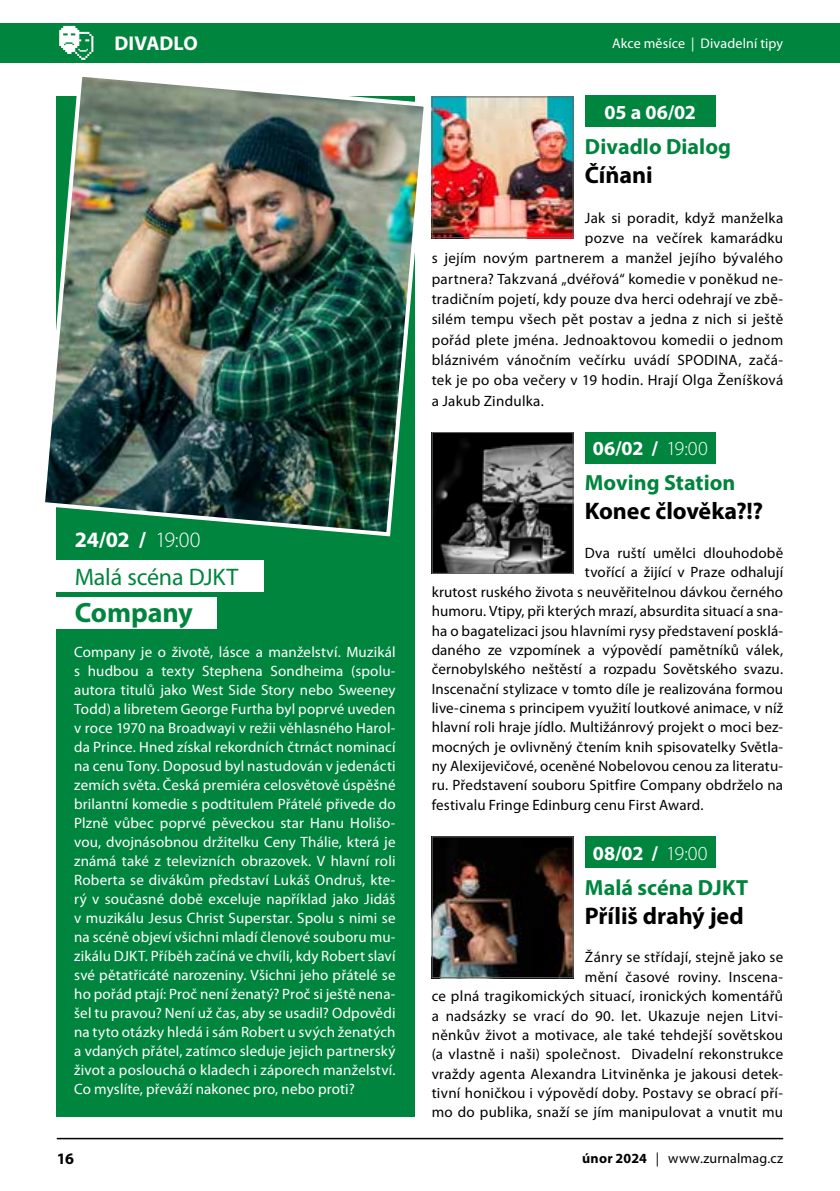
<style>
.page{position:relative;width:840px;height:1191px;background:#fff}
.page>*{position:absolute;margin:0;border:0;box-sizing:border-box;transform-origin:0 0}
.t1{font:700 28px "Myriad Pro";letter-spacing:-.005em;color:#00853e}
.t2{font:700 24px "Myriad Pro";color:#000}
.t3{font:24px "Myriad Pro";letter-spacing:-.01em;color:#00853e}
.t4{font:700 22px "Myriad Pro";color:#00853e}
.t5{font:700 22px "Myriad Pro";color:#fff}
.t6{font:700 20px "Myriad Pro";color:#fff}
.t7{font:700 16px "Myriad Pro";color:#000}
.t8{font:15px/19.4px "Myriad Pro";letter-spacing:.015em;color:#000;text-align:right}
.t9{font:15px/19px "Myriad Pro";letter-spacing:.01em;color:#fff;text-align:justify}
.t10{font:14px "Myriad Pro";letter-spacing:.01em;color:#000}
.t11{font:14px "Myriad Pro";letter-spacing:.01em;color:#fff}
.s1{font-weight:300}
.s2{font-weight:700}
</style>
<div class="page">
<hr style="left:57px;top:1137px;width:725px;height:2px;background:#000">
<div style="left:0;top:23px;width:839px;height:39px;background:#00853e"></div>
<svg style="left:59px;top:26px;width:34px;height:34px"></svg>
<div style="left:584px;top:96px;width:131px;height:31px;background:#00853e"></div>
<div style="left:584px;top:432px;width:131px;height:31px;background:#00853e"></div>
<div style="left:584px;top:836px;width:131px;height:31px;background:#00853e"></div>
<img style="left:433px;top:98px;width:138px;height:138px">
<div style="left:431px;top:96px;width:142px;height:142px;border:1px solid #646363"></div>
<img style="left:433px;top:434px;width:138px;height:138px">
<div style="left:431px;top:432px;width:142px;height:142px;border:1px solid #646363"></div>
<img style="left:433px;top:838px;width:138px;height:138px">
<div style="left:431px;top:836px;width:142px;height:142px;border:1px solid #646363"></div>
<div style="left:57px;top:96px;width:358px;height:1021px;background:#00853e"></div>
<img style="left:45px;top:76px;width:379px;height:462px">
<div style="left:44px;top:561px;width:220px;height:31px;background:#fff"></div>
<div style="left:31px;top:597px;width:186px;height:32px;background:#fff"></div>
<h3 class="t6" style="left:114px;top:30px;width:85px">DIVADLO</h3>
<h3 class="t5" style="left:75px;top:525px;width:127px">24/02 / <span class="s1">19:00</span></h3>
<h2 class="t3" style="left:75px;top:562px;width:165px">Malá scéna DJKT</h2>
<h1 class="t1" style="left:75px;top:595px;width:120px">Company</h1>
<p class="t9" style="left:74px;top:642px;width:323px">Company je o životě, lásce a manželství. Muzikál s hudbou a texty Stephena Sondheima (spolu&shy;autora titulů jako West Side Story nebo Sweeney Todd) a libretem George Furtha byl poprvé uveden v roce 1970 na Broadwayi v režii věhlasného Harol&shy;da Prince. Hned získal rekordních čtrnáct nominací na cenu Tony. Doposud byl nastudován v jedenácti zemích světa. Česká premiéra celosvětově úspěšné brilantní komedie s podtitulem Přátelé přivede do Plzně vůbec poprvé pěveckou star Hanu Holišo&shy;vou, dvojnásobnou držitelku Ceny Thálie, která je známá také z televizních obrazovek. V hlavní roli Roberta se divákům představí Lukáš Ondruš, kte&shy;rý v současné době exceluje například jako Jidáš v muzikálu Jesus Christ Superstar. Spolu s nimi se na scéně objeví všichni mladí členové souboru mu&shy;zikálu DJKT. Příběh začíná ve chvíli, kdy Robert slaví své pětatřicáté narozeniny. Všichni jeho přátelé se ho pořád ptají: Proč není ženatý? Proč si ještě nena&shy;šel tu pravou? Není už čas, aby se usadil? Odpovědi na tyto otázky hledá i sám Robert u svých ženatých a vdaných přátel, zatímco sleduje jejich partnerský život a poslouchá o kladech i záporech manželství.<br>Co myslíte, převáží nakonec pro, nebo proti?</p>
<p class="t11" style="left:611px;top:35px;width:172px">Akce měsíce | Divadelní tipy</p>
<h3 class="t6" style="left:604px;top:99px;width:93px">05 a 06/02</h3>
<h3 class="t4" style="left:584px;top:132px;width:148px">Divadlo Dialog</h3>
<h2 class="t2" style="left:584px;top:159px;width:69px">Číňani</h2>
<p class="t8" style="left:584px;top:208px;width:200px">Jak si poradit, když manželka</p>
<p class="t8" style="left:584px;top:228px;width:200px">pozve na večírek kamarádku</p>
<p class="t8" style="left:431px;top:248px;width:353px">s jejím novým partnerem a manžel jejího bývalého</p>
<p class="t8" style="left:431px;top:269px;width:353px">partnera? Takzvaná „dvéřová“ komedie v poněkud ne-</p>
<p class="t8" style="left:431px;top:289px;width:353px">tradičním pojetí, kdy pouze dva herci odehrají ve zbě-</p>
<p class="t8" style="left:431px;top:309px;width:353px">silém tempu všech pět postav a jedna z nich si ještě</p>
<p class="t8" style="left:431px;top:330px;width:353px">pořád plete jména. Jednoaktovou komedii o jednom</p>
<p class="t8" style="left:431px;top:350px;width:353px">bláznivém vánočním večírku uvádí SPODINA, začá-</p>
<p class="t8" style="left:431px;top:370px;width:353px">tek je po oba večery v 19 hodin. Hrají Olga Ženíšková</p>
<p class="t8" style="left:431px;top:391px;width:114px">a Jakub Zindulka.</p>
<h3 class="t6" style="left:592px;top:435px;width:116px">06/02 / <span class="s1">19:00</span></h3>
<h3 class="t4" style="left:584px;top:468px;width:152px">Moving Station</h3>
<h2 class="t2" style="left:584px;top:495px;width:180px">Konec člověka?!?</h2>
<p class="t8" style="left:584px;top:543px;width:200px">Dva ruští umělci dlouhodobě</p>
<p class="t8" style="left:584px;top:562px;width:200px">tvořící a žijící v Praze odhalují</p>
<p class="t8" style="left:431px;top:582px;width:353px">krutost ruského života s neuvěřitelnou dávkou černého</p>
<p class="t8" style="left:431px;top:601px;width:353px">humoru. Vtipy, při kterých mrazí, absurdita situací a sna-</p>
<p class="t8" style="left:431px;top:620px;width:353px">ha o bagatelizaci jsou hlavními rysy představení posklá-</p>
<p class="t8" style="left:431px;top:640px;width:353px">daného ze vzpomínek a výpovědí pamětníků válek,</p>
<p class="t8" style="left:431px;top:659px;width:353px">černobylského neštěstí a rozpadu Sovětského svazu.</p>
<p class="t8" style="left:431px;top:678px;width:353px">Inscenační stylizace v tomto díle je realizována formou</p>
<p class="t8" style="left:431px;top:698px;width:353px">live-cinema s principem využití loutkové animace, v níž</p>
<p class="t8" style="left:431px;top:717px;width:353px">hlavní roli hraje jídlo. Multižánrový projekt o moci bez-</p>
<p class="t8" style="left:431px;top:736px;width:353px">mocných je ovlivněný čtením knih spisovatelky Světla-</p>
<p class="t8" style="left:431px;top:756px;width:353px">ny Alexijevičové, oceněné Nobelovou cenou za literatu-</p>
<p class="t8" style="left:431px;top:775px;width:353px">ru. Představení souboru Spitfire Company obdrželo na</p>
<p class="t8" style="left:431px;top:795px;width:273px">festivalu Fringe Edinburg cenu First Award.</p>
<h3 class="t6" style="left:592px;top:840px;width:116px">08/02 / <span class="s1">19:00</span></h3>
<h3 class="t4" style="left:584px;top:872px;width:165px">Malá scéna DJKT</h3>
<h2 class="t2" style="left:584px;top:900px;width:160px">Příliš drahý jed</h2>
<p class="t8" style="left:431px;top:947px;width:353px">Žánry se střídají, stejně jako se<br>mění časové roviny. Inscena-<br>ce plná tragikomických situací, ironických komentářů a nadsázky se vrací do 90. let. Ukazuje nejen Litvi&shy;něnkův život a motivace, ale také tehdejší sovětskou (a vlastně i naši) společnost. Divadelní rekonstrukce vraždy agenta Alexandra Litviněnka je jakousi detek&shy;tivní honičkou i výpovědí doby. Postavy se obrací pří&shy;mo do publika, snaží se jím manipulovat a vnutit mu</p>
<p class="t7" style="left:57px;top:1148px;width:19px">16</p>
<p class="t10" style="left:582px;top:1149px;width:202px"><span class="s2">únor 2024</span> | www.zurnalmag.cz</p>
</div>
